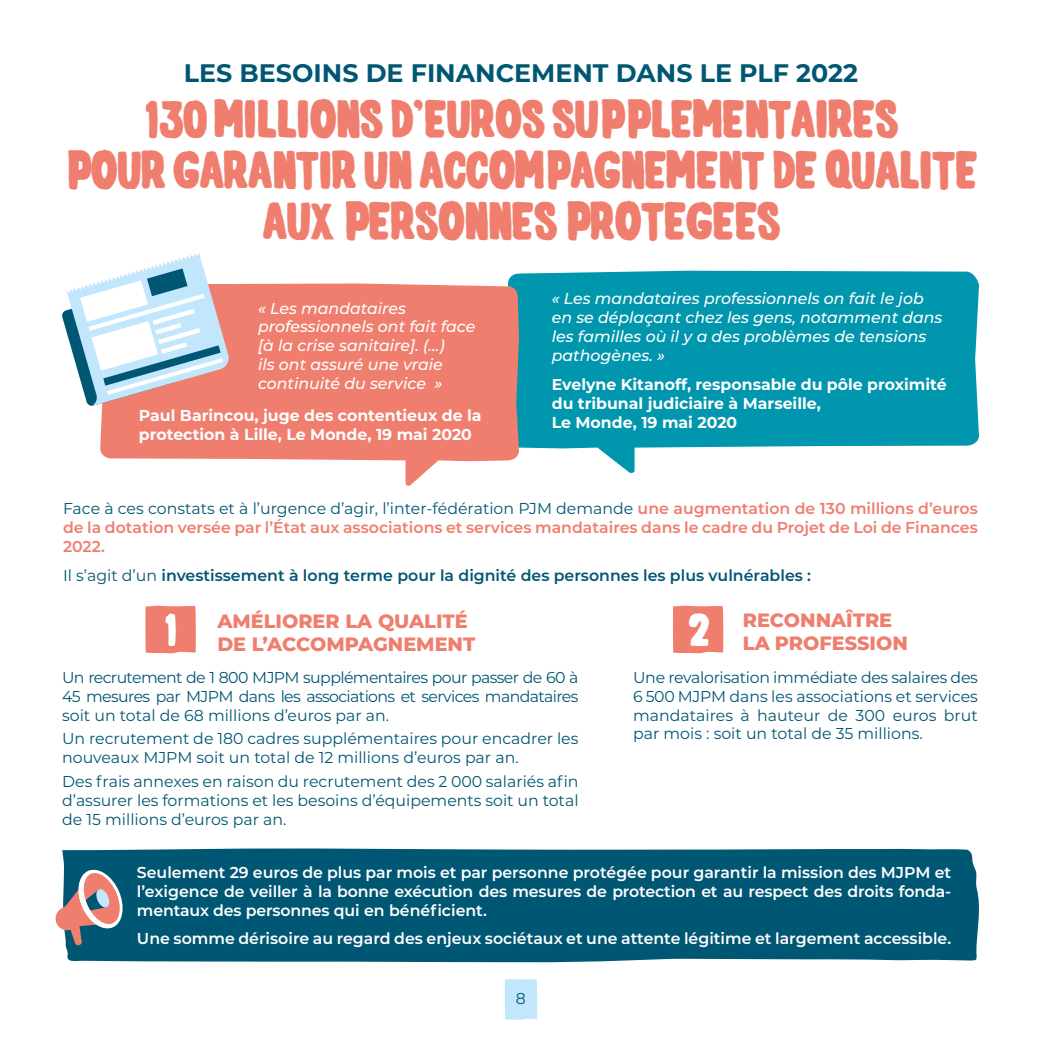
<style>
.page{position:relative;width:1042px;height:1042px;background:#fff}
.page>*{position:absolute;margin:0;border:0;box-sizing:border-box;transform-origin:0 0}
.t1{font:49px/80.5px "elph chubba";letter-spacing:-.01em;color:#ef7e6e}
.t2{font:700 25.38px "Montserrat";color:#005774}
.t3{font:800 19.25px/23.1px "Montserrat";color:#ef7e6e}
.t4{font:15.75px/18.9px "Montserrat";color:#005774;text-align:justify}
.t5{font:600 15.75px/18.9px "Montserrat";color:#fff;text-align:justify}
.t6{font:italic 500 15.75px/18.9px "Montserrat";color:#fff}
.t7{font:600 15.75px/18.9px "Montserrat";color:#ef7e6e;text-align:justify}
.t8{font:700 15.75px/18.9px "Montserrat";color:#fff}
.t9{font:600 15.75px "Montserrat";color:#005774}
.s1{font-weight:400;color:#005774}
.s2{font-weight:400}
.s3{font-family:"elph chubba";font-weight:400;font-size:42.35px;color:#fff}
</style>
<div class="page">
<svg style="left:505px;top:979px;width:32px;height:41px"></svg>
<div style="left:62px;top:848px;width:917px;height:115px;background:#005774"></div>
<svg style="left:508px;top:271px;width:471px;height:202px;background:#20a3b8"></svg>
<svg style="left:100px;top:283px;width:419px;height:203px;fill:#ef7e6e"></svg>
<svg style="left:62px;top:252px;width:168px;height:154px"></svg>
<svg style="left:145px;top:605px;width:51px;height:49px;background:#ef8677"></svg>
<div style="left:673px;top:605px;width:50px;height:49px;background:#ef7e6e"></div>
<svg style="left:55px;top:866px;width:71px;height:80px"></svg>
<h2 class="t2" style="left:184px;top:54px;width:675px">LES BESOINS DE FINANCEMENT DANS LE PLF 2022</h2>
<h1 class="t1" style="left:144px;top:81px;width:755px">130 MILLIONS D EUROS SUPPLEMENTAIRES</h1>
<h1 class="t1" style="left:64px;top:51px;width:915px;text-indent:348px">,<br>POUR GARANTIR UN ACCOMPAGNEMENT DE QUALITE</h1>
<h1 class="t1" style="left:262px;top:182px;width:519px">AUX PERSONNES PROTEGEES</h1>
<p class="t6" style="left:258px;top:298px;width:219px">« Les mandataires professionnels ont fait face [à la crise sanitaire]. (…)<br>ils ont assuré une vraie continuité du service »</p>
<p class="t6" style="left:552px;top:288px;width:392px">« Les mandataires professionnels on fait le job en se déplaçant chez les gens, notamment dans les familles où il y a des problèmes de tensions pathogènes. »</p>
<p class="t8" style="left:552px;top:374px;width:396px">Evelyne Kitanoff, responsable du pôle proximité du tribunal judiciaire à Marseille,<br>Le Monde, 19 mai 2020</p>
<p class="t8" style="left:139px;top:405px;width:344px">Paul Barincou, juge des contentieux de la protection à Lille, Le Monde, 19 mai 2020</p>
<p class="t7" style="left:63px;top:498px;width:916px"><span class="s1">Face à ces constats et à l’urgence d’agir, l’inter-fédération PJM demande</span> une augmentation de 130 millions d’euros de la dotation versée par l’État aux associations et services mandataires dans le cadre du Projet de Loi de Finances 2022.</p>
<p class="t9" style="left:63px;top:564px;width:749px"><span class="s2">Il s’agit d’un</span> investissement à long terme pour la dignité des personnes les plus vulnérables :</p>
<p class="t3" style="left:217px;top:609px;width:259px;text-indent:-53px"><span class="s3">1</span> AMÉLIORER LA QUALITÉ<br>DE L’ACCOMPAGNEMENT</p>
<p class="t3" style="left:743px;top:607px;width:167px;text-indent:-55px"><span class="s3">2</span> RECONNAÎTRE<br>LA PROFESSION</p>
<p class="t4" style="left:62px;top:667px;width:518px">Un recrutement de 1 800 MJPM supplémentaires pour passer de 60 à 45 mesures par MJPM dans les associations et services mandataires soit un total de 68 millions d’euros par an.</p>
<p class="t4" style="left:62px;top:729px;width:518px">Un recrutement de 180 cadres supplémentaires pour encadrer les nouveaux MJPM soit un total de 12 millions d’euros par an.</p>
<p class="t4" style="left:62px;top:771px;width:518px">Des frais annexes en raison du recrutement des 2 000 salariés afin d’assurer les formations et les besoins d’équipements soit un total de 15 millions d’euros par an.</p>
<p class="t4" style="left:633px;top:667px;width:346px">Une revalorisation immédiate des salaires des 6 500 MJPM dans les associations et services mandataires à hauteur de 300 euros brut par mois : soit un total de 35 millions.</p>
<p class="t5" style="left:137px;top:862px;width:816px">Seulement 29 euros de plus par mois et par personne protégée pour garantir la mission des MJPM et l’exigence de veiller à la bonne exécution des mesures de protection et au respect des droits fonda&shy;mentaux des personnes qui en bénéficient.</p>
<p class="t5" style="left:137px;top:929px;width:816px">Une somme dérisoire au regard des enjeux sociétaux et une attente légitime et largement accessible.</p>
<p class="t4" style="left:516px;top:988px;width:12px">8</p>
</div>
